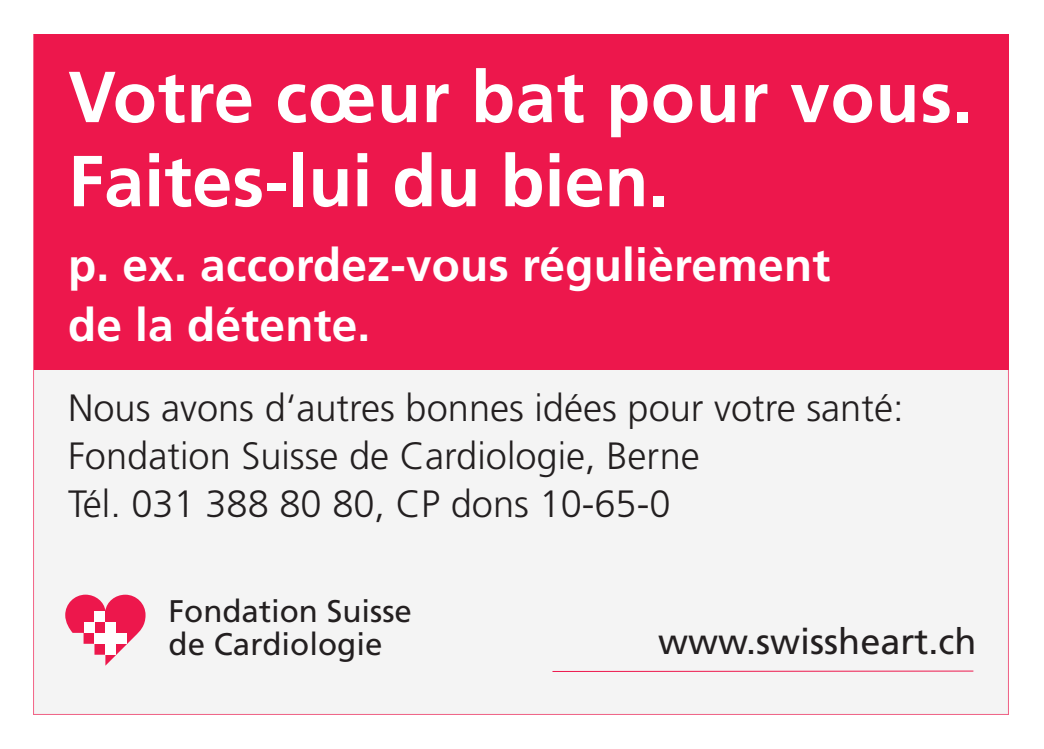
<style>
.page{position:relative;width:1044px;height:749px;background:#fff}
.page>*{position:absolute;margin:0;border:0;box-sizing:border-box;transform-origin:0 0}
.t1{font:700 72px/84px "Frutiger LT Std";letter-spacing:.005em;color:#fff}
.t2{font:700 46px/60px "Frutiger LT Std";letter-spacing:.005em;color:#fff}
.t3{font:300 38px/48px "Frutiger LT Std";color:#231f20}
.t4{font:36px "Frutiger LT Std";color:#231f20}
.t5{font:31.2px/32.4px "Frutiger";color:#231f20}
</style>
<div class="page">
<div style="left:34px;top:34px;width:974px;height:680px;background:#f4f4f4"></div>
<svg style="left:65px;top:594px;width:80px;height:71px"></svg>
<div style="left:83px;top:621px;width:11px;height:11px;background:#fff"></div>
<div style="left:94px;top:611px;width:11px;height:10px;background:#fff"></div>
<div style="left:94px;top:632px;width:33px;height:11px;background:#fff"></div>
<div style="left:105px;top:621px;width:11px;height:33px;background:#fff"></div>
<hr style="left:552px;top:670px;width:421px;height:2px;background:#ed174c">
<div style="left:34px;top:34px;width:974px;height:336px;background:#ed174c"></div>
<h1 class="t1" style="left:68px;top:55px;width:906px">Votre cœur bat pour vous.<br>Faites-lui du bien.</h1>
<p class="t2" style="left:68px;top:235px;width:763px">p. ex. accordez-vous régulièrement de la détente.</p>
<p class="t3" style="left:68px;top:384px;width:836px">Nous avons d‘autres bonnes idées pour votre santé:<br>Fondation Suisse de Cardiologie, Berne<br>Tél. 031 388 80 80, CP dons 10-65-0</p>
<p class="t5" style="left:169px;top:594px;width:245px">Fondation Suisse de Cardiologie</p>
<p class="t4" style="left:658px;top:619px;width:320px">www.swissheart.ch</p>
</div>
